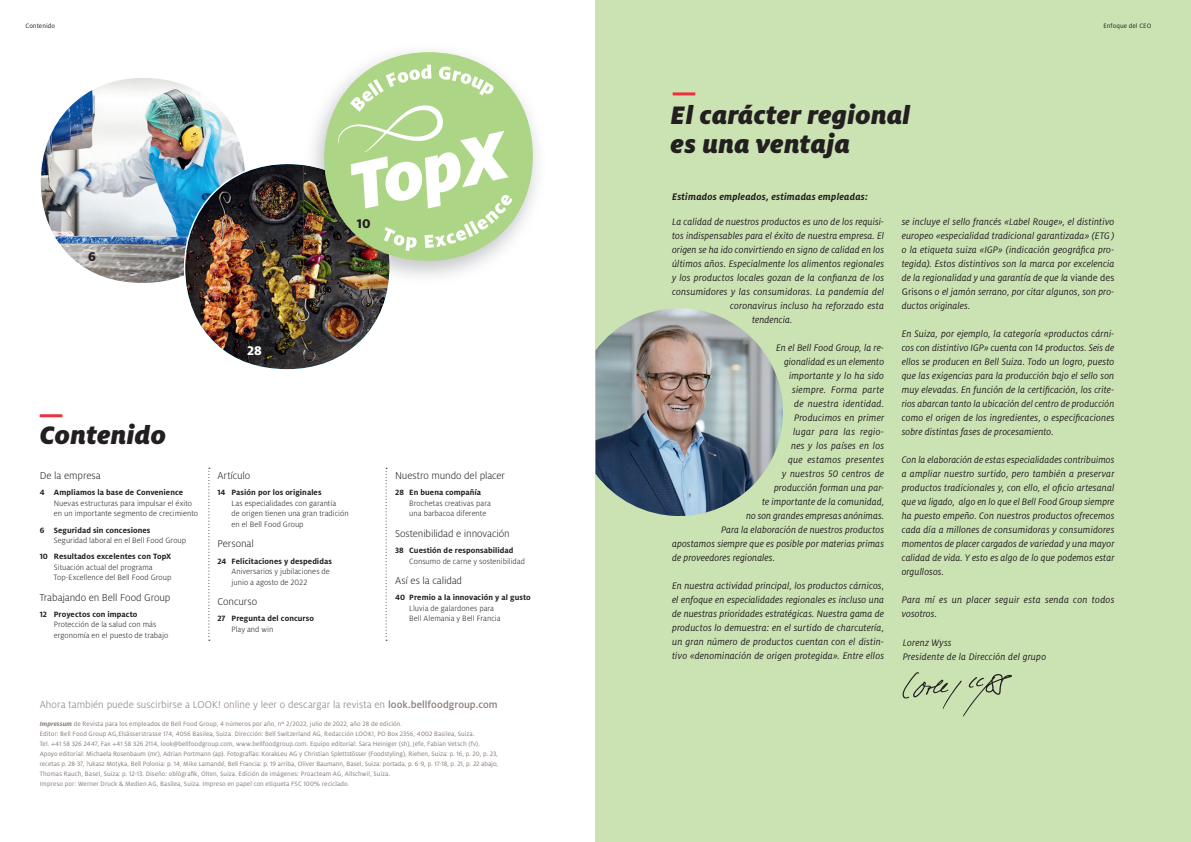
<style>
.page{position:relative;width:1191px;height:842px;background:#fff}
.page>*{position:absolute;margin:0;border:0;box-sizing:border-box;transform-origin:0 0}
.t1{font:italic 900 28px/29px "Milo Pro";letter-spacing:.01em;color:#231f20}
.t2{font:800 14px "Milo Pro";color:#231f20}
.t3{font:800 14px "Milo Pro";color:#fff}
.t4{font:300 11px "Milo Pro";letter-spacing:-.005em;color:#231f20}
.t5{font:300 11px "Milo Pro";letter-spacing:.005em;color:#867b76}
.t6{font:italic 10.5px/14px "Milo Pro";letter-spacing:.005em;color:#231f20;text-align:justify}
.t7{font:italic 10.5px/14px "Milo Pro";letter-spacing:.005em;color:#231f20;text-align:justify;scale:.96 1}
.t8{font:italic 700 10.5px "Milo Pro";letter-spacing:.02em;color:#231f20}
.t9{font:italic 10.5px "Milo Pro";letter-spacing:.025em;color:#231f20}
.t10{font:300 8.5px/10.5px "Milo Pro";letter-spacing:.005em;color:#231f20}
.t11{font:700 8.5px "Milo Pro";letter-spacing:.01em;color:#231f20}
.t12{font:7px/10px "Milo Pro";letter-spacing:.005em;color:#867b76}
.t13{font:7px "Milo Pro";letter-spacing:.01em;color:#231f20}
.s1{font-weight:500}
.s2{font-weight:700;font-style:italic}
.s3{font-style:normal}
</style>
<div class="page">
<img style="left:40px;top:78px;width:204px;height:205px">
<img style="left:184px;top:163px;width:204px;height:207px">
<img style="left:303px;top:164px;width:88px;height:121px">
<svg style="left:324px;top:52px;width:209px;height:209px"></svg>
<svg style="left:338px;top:65px;width:174px;height:186px"></svg>
<hr style="left:40px;top:414px;width:22px;height:3px;background:#ee2f3e">
<svg style="left:208px;top:468px;width:2px;height:173px"></svg>
<svg style="left:385px;top:468px;width:2px;height:173px"></svg>
<div style="left:595px;top:0;width:596px;height:842px;background:#cbe3b3"></div>
<img style="left:595px;top:308px;width:188px;height:208px">
<hr style="left:672px;top:92px;width:23px;height:3px;background:#ee2f3e">
<svg style="left:902px;top:672px;width:110px;height:45px"></svg>
<p class="t13" style="left:26px;top:22px;width:31px">Contenido</p>
<h2 class="t2" style="left:88px;top:249px;width:9px">6</h2>
<h2 class="t2" style="left:357px;top:215px;width:15px">10</h2>
<h2 class="t3" style="left:247px;top:342px;width:16px">28</h2>
<h1 class="t1" style="left:40px;top:420px;width:128px">Contenido</h1>
<p class="t4" style="left:40px;top:470px;width:63px">De la empresa</p>
<p class="t11" style="left:40px;top:488px;width:145px">4 Ampliamos la base de Convenience</p>
<p class="t10" style="left:54px;top:498px;width:146px">Nuevas estructuras para impulsar el éxito en un importante segmento de crecimiento</p>
<p class="t11" style="left:40px;top:525px;width:112px">6 Seguridad sin concesiones</p>
<p class="t10" style="left:54px;top:535px;width:134px">Seguridad laboral en el Bell Food Group</p>
<p class="t11" style="left:40px;top:552px;width:133px">10 Resultados excelentes con TopX</p>
<p class="t10" style="left:54px;top:562px;width:119px">Situación actual del programa<br>Top-Excellence del Bell Food Group</p>
<p class="t4" style="left:40px;top:591px;width:132px">Trabajando en Bell Food Group</p>
<p class="t11" style="left:40px;top:609px;width:99px">12 Proyectos con impacto</p>
<p class="t10" style="left:54px;top:620px;width:116px">Protección de la salud con más ergonomía en el puesto de trabajo</p>
<p class="t4" style="left:217px;top:470px;width:35px">Artículo</p>
<p class="t11" style="left:217px;top:488px;width:106px">14 Pasión por los originales</p>
<p class="t10" style="left:231px;top:498px;width:119px">Las especialidades con garantía<br>de origen tienen una gran tradición en el Bell Food Group</p>
<p class="t4" style="left:217px;top:538px;width:38px">Personal</p>
<p class="t11" style="left:217px;top:556px;width:116px">24 Felicitaciones y despedidas</p>
<p class="t10" style="left:231px;top:566px;width:100px">Aniversarios y jubilaciones de junio a agosto de 2022</p>
<p class="t4" style="left:217px;top:596px;width:41px">Concurso</p>
<p class="t11" style="left:217px;top:614px;width:98px">27 Pregunta del concurso</p>
<p class="t10" style="left:231px;top:624px;width:43px">Play and win</p>
<p class="t4" style="left:395px;top:470px;width:112px">Nuestro mundo del placer</p>
<p class="t11" style="left:395px;top:488px;width:88px">28 En buena compañía</p>
<p class="t10" style="left:409px;top:498px;width:83px">Brochetas creativas para una barbacoa diferente</p>
<p class="t4" style="left:395px;top:527px;width:116px">Sostenibilidad e innovación</p>
<p class="t11" style="left:395px;top:546px;width:120px">38 Cuestión de responsabilidad</p>
<p class="t10" style="left:409px;top:556px;width:117px">Consumo de carne y sostenibilidad</p>
<p class="t4" style="left:395px;top:575px;width:68px">Así es la calidad</p>
<p class="t11" style="left:395px;top:593px;width:137px">40 Premio a la innovación y al gusto</p>
<p class="t10" style="left:409px;top:603px;width:93px">Lluvia de galardones para<br>Bell Alemania y Bell Francia</p>
<p class="t5" style="left:40px;top:699px;width:459px">Ahora también puede suscirbirse a LOOK! online y leer o descargar la revista en <span class="s1">look.bellfoodgroup.com</span></p>
<p class="t12" style="left:40px;top:718px;width:460px"><span class="s2">Impressum</span> de Revista para los empleados de Bell Food Group, 4 números por año, nº 2/2022, julio de 2022, año 28 de edición.<br>Editor: Bell Food Group AG,Elsässerstrasse 174, 4056 Basilea, Suiza. Dirección: Bell Switzerland AG, Redacción LOOK!, PO Box 2356, 4002 Basilea, Suiza.<br>Tel. +41 58 326 2447, Fax +41 58 326 2114, look@bellfoodgroup.com, www.bellfoodgroup.com. Equipo editorial: Sara Heiniger (sh), Jefe, Fabian Vetsch (fv).<br>Apoyo editorial: Michaela Rosenbaum (mr), Adrian Portmann (ap). Fotografías: KorakLeu AG y Christian Splettstösser (Foodstyling), Riehen, Suiza: p. 16, p. 20, p. 23, recetas p. 28-37, ?ukasz Motyka, Bell Polonia: p. 14, Mike Lamandé, Bell Francia: p. 19 arriba, Oliver Baumann, Basel, Suiza: portada, p. 6-9, p. 17-18, p. 21, p. 22 abajo, Thomas Rauch, Basel, Suiza: p. 12-13. Diseño: oblògrafik, Olten, Suiza. Edición de imágenes: Proacteam AG, Allschwil, Suiza.<br>Impreso por: Werner Druck &amp; Medien AG, Basilea, Suiza. Impreso en papel con etiqueta FSC 100% reciclado.</p>
<h1 class="t1" style="left:670px;top:100px;width:241px">El carácter regional es una ventaja</h1>
<p class="t13" style="left:1103px;top:22px;width:49px">Enfoque del CEO</p>
<p class="t8" style="left:672px;top:191px;width:197px">Estimados empleados, estimadas empleadas:</p>
<p class="t6" style="left:672px;top:215px;width:214px">La calidad de nuestros productos es uno de los requisi-</p>
<p class="t6" style="left:672px;top:229px;width:213px">tos indispensables para el éxito de nuestra empresa. El</p>
<p class="t6" style="left:672px;top:243px;width:214px">origen se ha ido convirtiendo en signo de calidad en los</p>
<p class="t6" style="left:672px;top:257px;width:213px">últimos años. Especialmente los alimentos regionales</p>
<p class="t6" style="left:672px;top:271px;width:213px">y los productos locales gozan de la confianza de los</p>
<p class="t6" style="left:672px;top:285px;width:213px">consumidores y las consumidoras. La pandemia del</p>
<p class="t6" style="left:730px;top:299px;width:156px">coronavirus incluso ha reforzado esta</p>
<p class="t6" style="left:752px;top:313px;width:42px">tendencia.</p>
<p class="t6" style="left:776px;top:341px;width:110px">En el Bell Food Group, la re-</p>
<p class="t7" style="left:784px;top:355px;width:106px">gionalidad es un elemento</p>
<p class="t6" style="left:789px;top:369px;width:96px">importante y lo ha sido</p>
<p class="t9" style="left:792px;top:384px;width:94px">siempre. Forma parte</p>
<p class="t6" style="left:794px;top:397px;width:92px">de nuestra identidad.</p>
<p class="t6" style="left:794px;top:411px;width:91px">Producimos en primer</p>
<p class="t9" style="left:793px;top:426px;width:92px">lugar para las regio-</p>
<p class="t6" style="left:791px;top:439px;width:94px">nes y los países en los</p>
<p class="t6" style="left:788px;top:453px;width:98px">que estamos presentes</p>
<p class="t6" style="left:782px;top:467px;width:104px">y nuestros 50 centros de</p>
<p class="t6" style="left:774px;top:481px;width:111px">producción forman una par-</p>
<p class="t6" style="left:762px;top:495px;width:124px">te importante de la comunidad,</p>
<p class="t7" style="left:746px;top:509px;width:145px">no son grandes empresas anónimas.</p>
<p class="t6" style="left:721px;top:523px;width:164px">Para la elaboración de nuestros productos</p>
<p class="t6" style="left:672px;top:537px;width:214px">apostamos siempre que es posible por materias primas</p>
<p class="t6" style="left:672px;top:551px;width:104px">de proveedores regionales.</p>
<p class="t6" style="left:672px;top:579px;width:214px">En nuestra actividad principal, los productos cárnicos, el enfoque en especialidades regionales es incluso una de nuestras prioridades estratégicas. Nuestra gama de productos lo demuestra: en el surtido de charcutería, un gran número de productos cuentan con el distin&shy;tivo «denominación de origen protegida». Entre ellos</p>
<p class="t6" style="left:901px;top:215px;width:214px">se incluye el sello francés «Label Rouge», el distintivo europeo «especialidad tradicional garantizada» (ETG ) o la etiqueta suiza «IGP» (indicación geográfica pro&shy;tegida). Estos distintivos son la marca por excelencia de la regionalidad y una garantía de que la <span class="s3">viande des Grisons</span> o el jamón serrano, por citar algunos, son pro&shy;ductos originales.</p>
<p class="t6" style="left:901px;top:327px;width:214px">En Suiza, por ejemplo, la categoría «productos cárni&shy;cos con distintivo IGP» cuenta con 14 productos. Seis de ellos se producen en Bell Suiza. Todo un logro, puesto que las exigencias para la producción bajo el sello son muy elevadas. En función de la certificación, los crite&shy;rios abarcan tanto la ubicación del centro de producción como el origen de los ingredientes, o especificaciones sobre distintas fases de procesamiento.</p>
<p class="t7" style="left:901px;top:453px;width:223px">Con la elaboración de estas especialidades contribuimos a ampliar nuestro surtido, pero también a preservar productos tradicionales y, con ello, el oficio artesanal que va ligado, algo en lo que el Bell Food Group siempre ha puesto empeño. Con nuestros productos ofrecemos cada día a millones de consumidoras y consumidores momentos de placer cargados de variedad y una mayor calidad de vida. Y esto es algo de lo que podemos estar orgullosos.</p>
<p class="t6" style="left:901px;top:593px;width:214px">Para mí es un placer seguir esta senda con todos vosotros.</p>
<p class="t6" style="left:902px;top:636px;width:145px">Lorenz Wyss<br>Presidente de la Dirección del grupo</p>
</div>
